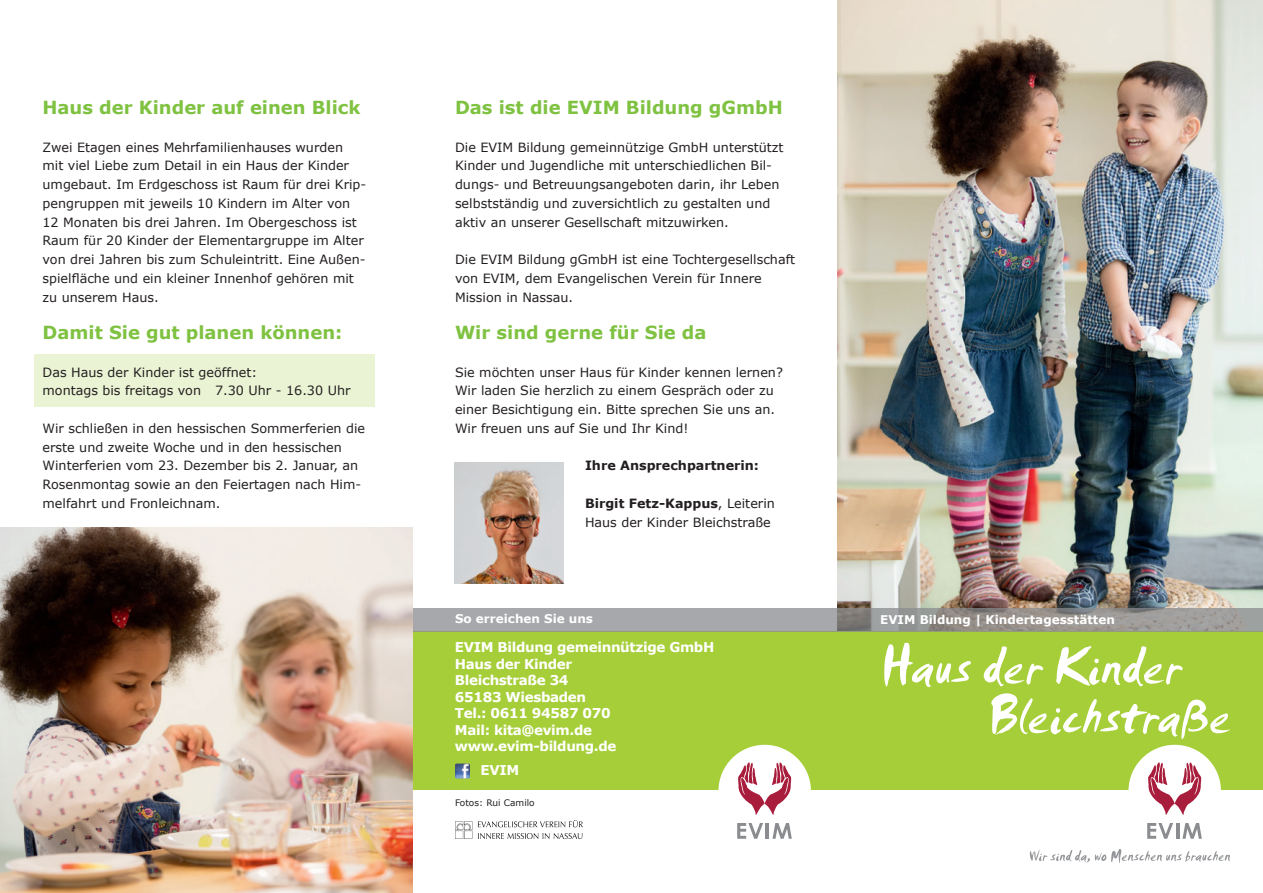
<style>
.page{position:relative;width:1263px;height:893px;background:#fff}
.page>*{position:absolute;margin:0;border:0;box-sizing:border-box;transform-origin:0 0}
.Copytext{font:54px "Smudger Plain";color:#fff}
.t1{font:700 18px "Verdana";color:#7fc241}
.t2{font:700 13.5px "Verdana";letter-spacing:-.025em;color:#fff}
.t3{font:12.75px/18.8px "Verdana";color:#231f20}
.t4{font:700 12.75px "Verdana";color:#231f20}
.Copytext-2{font:700 12px "Verdana";color:#fff}
.t5{font:9px "Verdana";color:#231f20}
.s1{font-weight:400}
</style>
<div class="page">
<div style="left:34px;top:355px;width:340px;height:52px;background:#eaf3d4"></div>
<img style="left:838px;top:0;width:425px;height:608px">
<div style="left:412px;top:631px;width:851px;height:159px;background:#a6ce39"></div>
<svg style="left:412px;top:608px;width:851px;height:23px;fill:#a5a5a8"></svg>
<div style="left:1128px;top:745px;width:93px;height:92px;background:#fff;border-radius:50%"></div>
<svg style="left:1148px;top:762px;width:54px;height:53px"></svg>
<svg style="left:1147px;top:823px;width:26px;height:16px"></svg>
<hr style="left:1176px;top:823px;width:3px;height:16px;background:#8a8c8f">
<svg style="left:1182px;top:823px;width:20px;height:16px"></svg>
<div style="left:718px;top:745px;width:93px;height:92px;background:#fff;border-radius:50%"></div>
<svg style="left:738px;top:762px;width:54px;height:53px"></svg>
<svg style="left:737px;top:823px;width:26px;height:16px"></svg>
<hr style="left:766px;top:823px;width:3px;height:16px;background:#8a8c8f">
<svg style="left:772px;top:823px;width:20px;height:16px"></svg>
<img style="left:1030px;top:849px;width:200px;height:15px">
<img style="left:0;top:527px;width:412px;height:366px">
<img style="left:455px;top:821px;width:127px;height:17px">
<img style="left:455px;top:763px;width:15px;height:15px">
<img style="left:455px;top:462px;width:109px;height:122px">
<p class="t1" style="left:43px;top:96px;width:319px">Haus der Kinder auf einen Blick</p>
<p class="t3" style="left:43px;top:137px;width:325px">Zwei Etagen eines Mehrfamilienhauses wurden mit viel Liebe zum Detail in ein Haus der Kinder umgebaut. Im Erdgeschoss ist Raum für drei Krip&shy;pengruppen mit jeweils 10 Kindern im Alter von 12 Monaten bis drei Jahren. Im Obergeschoss ist Raum für 20 Kinder der Elementargruppe im Alter von drei Jahren bis zum Schuleintritt. Eine Außen&shy;spielfläche und ein kleiner Innenhof gehören mit zu unserem Haus.</p>
<p class="t1" style="left:43px;top:321px;width:301px">Damit Sie gut planen können:</p>
<p class="t3" style="left:43px;top:362px;width:216px">Das Haus der Kinder ist geöffnet:</p>
<p class="t3" style="left:43px;top:381px;width:309px">montags bis freitags von 7.30 Uhr - 16.30 Uhr</p>
<p class="t3" style="left:43px;top:418px;width:324px">Wir schließen in den hessischen Sommerferien die erste und zweite Woche und in den hessischen Winterferien vom 23. Dezember bis 2. Januar, an Rosenmontag sowie an den Feiertagen nach Him&shy;melfahrt und Fronleichnam.</p>
<p class="t1" style="left:455px;top:96px;width:329px">Das ist die EVIM Bildung gGmbH</p>
<p class="t3" style="left:455px;top:137px;width:330px">Die EVIM Bildung gemeinnützige GmbH unterstützt Kinder und Jugendliche mit unterschiedlichen Bil&shy;dungs- und Betreuungsangeboten darin, ihr Leben selbstständig und zuversichtlich zu gestalten und aktiv an unserer Gesellschaft mitzuwirken.</p>
<p class="t3" style="left:455px;top:250px;width:342px">Die EVIM Bildung gGmbH ist eine Tochtergesellschaft von EVIM, dem Evangelischen Verein für Innere<br>Mission in Nassau.</p>
<p class="t1" style="left:455px;top:321px;width:253px">Wir sind gerne für Sie da</p>
<p class="t3" style="left:455px;top:362px;width:329px">Sie möchten unser Haus für Kinder kennen lernen?<br>Wir laden Sie herzlich zu einem Gespräch oder zu einer Besichtigung ein. Bitte sprechen Sie uns an.<br>Wir freuen uns auf Sie und Ihr Kind!</p>
<p class="t4" style="left:585px;top:458px;width:176px">Ihre Ansprechpartnerin:</p>
<p class="t4" style="left:585px;top:495px;width:191px">Birgit Fetz-Kappus<span class="s1">, Leiterin</span></p>
<p class="t3" style="left:585px;top:512px;width:187px">Haus der Kinder Bleichstraße</p>
<p class="Copytext-2" style="left:455px;top:611px;width:139px">So erreichen Sie uns</p>
<p class="Copytext-2" style="left:880px;top:612px;width:236px">EVIM Bildung | Kindertagesstätten</p>
<p class="t2" style="left:455px;top:639px;width:261px">EVIM Bildung gemeinnützige GmbH</p>
<p class="t2" style="left:455px;top:655px;width:119px">Haus der Kinder</p>
<p class="t2" style="left:455px;top:672px;width:115px">Bleichstraße 34</p>
<p class="t2" style="left:455px;top:688px;width:133px">65183 Wiesbaden</p>
<p class="t2" style="left:455px;top:705px;width:157px">Tel.: 0611 94587 070</p>
<p class="t2" style="left:455px;top:721px;width:139px">Mail: kita@evim.de</p>
<p class="t2" style="left:455px;top:738px;width:163px">www.evim-bildung.de</p>
<p class="t2" style="left:481px;top:762px;width:40px">EVIM</p>
<p class="t5" style="left:455px;top:797px;width:81px">Fotos: Rui Camilo</p>
<p class="Copytext" style="left:880px;top:631px;width:303px">Haus der Kinder</p>
<p class="Copytext" style="left:988px;top:681px;width:244px">Bleichstraße</p>
</div>
